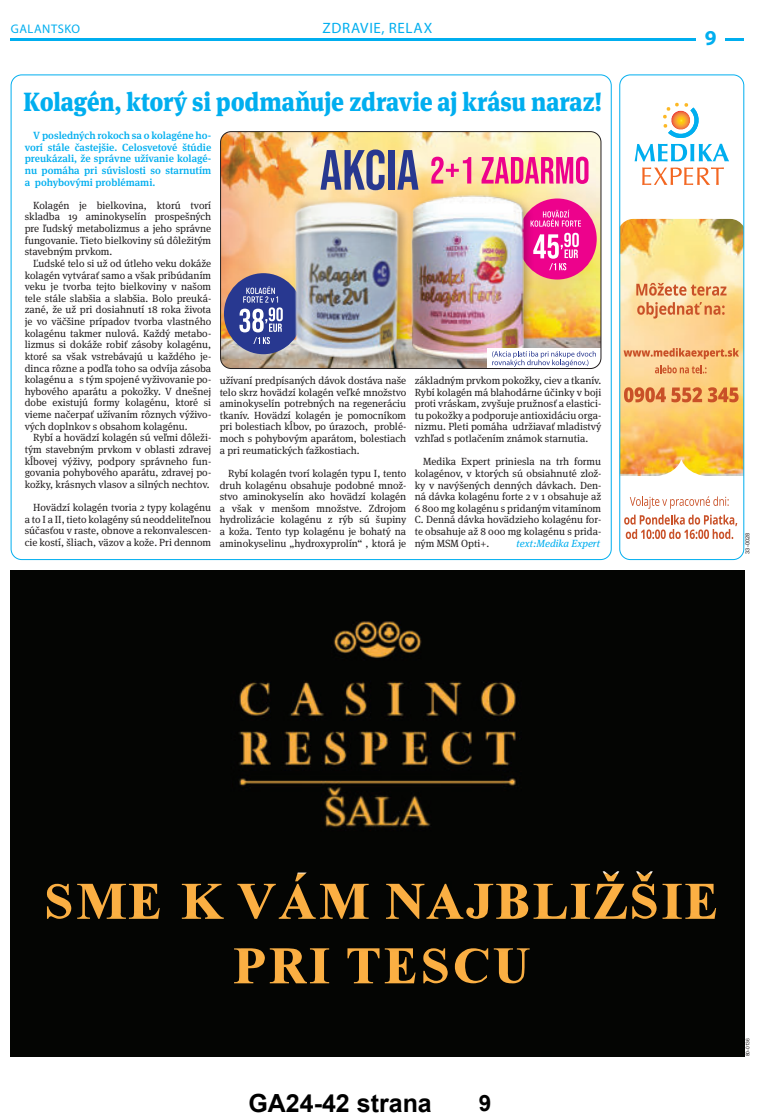
<style>
.page{position:relative;width:762px;height:1113px;background:#fff}
.page>*{position:absolute;margin:0;border:0;box-sizing:border-box;transform-origin:0 0}
.t1{font:900 26.25px "Meta Serif Pro";letter-spacing:-.005em;color:#00aeef;scale:.9 1}
.t2{font:700 25px "Arial";color:#000}
.t3{font:700 22.5px "Arial";color:#000}
.t4{font:700 21.25px "Myriad Pro";color:#00aeef}
.t5{font:15px "Myriad Pro";letter-spacing:.045em;color:#00aeef}
.t6{font:12.5px "Myriad Pro";letter-spacing:.04em;color:#00aeef}
.t7{font:10.38px/11.6px "Meta Serif Pro";color:#231f20;text-align:justify}
.t8{font:500 10.38px/11.6px "Meta Serif Pro";color:#00aeef;text-align:justify}
.t9{font:italic 10.38px "Meta Serif Pro";color:#00aeef}
.t10{font:5.62px "Arial";color:#231f20}
.t11{font:5px "Arial";color:#231f20}
</style>
<div class="page">
<hr style="left:11px;top:38px;width:733px;height:3px;background:#00aeef">
<div style="left:696px;top:29px;width:29px;height:18px;background:#fff"></div>
<img style="left:621px;top:219px;width:121px;height:257px">
<svg style="left:624px;top:496px;width:113px;height:43px"></svg>
<svg style="left:654px;top:459px;width:58px;height:17px"></svg>
<svg style="left:636px;top:283px;width:90px;height:13px"></svg>
<svg style="left:637px;top:302px;width:87px;height:16px"></svg>
<svg style="left:642px;top:167px;width:82px;height:18px"></svg>
<svg style="left:634px;top:103px;width:95px;height:58px"></svg>
<svg style="left:655px;top:365px;width:51px;height:8px"></svg>
<svg style="left:623px;top:348px;width:116px;height:11px"></svg>
<svg style="left:624px;top:387px;width:78px;height:15px"></svg>
<svg style="left:708px;top:387px;width:30px;height:15px"></svg>
<div style="left:619px;top:74px;width:125px;height:486px;border:1px solid #00aeef;border-radius:11px"></div>
<img style="left:222px;top:132px;width:379px;height:235px">
<div style="left:224px;top:273px;width:79px;height:81px;background:#283890;border-radius:50%"></div>
<div style="left:518px;top:198px;width:79px;height:81px;background:#ed028c;border-radius:50%"></div>
<img style="left:288px;top:195px;width:117px;height:172px">
<img style="left:282px;top:196px;width:123px;height:168px">
<img style="left:405px;top:188px;width:133px;height:179px">
<img style="left:404px;top:193px;width:125px;height:170px">
<svg style="left:239px;top:286px;width:44px;height:58px"></svg>
<svg style="left:530px;top:210px;width:51px;height:17px"></svg>
<svg style="left:533px;top:233px;width:46px;height:37px"></svg>
<svg style="left:320px;top:149px;width:64px;height:41px"></svg>
<div style="left:388px;top:150px;width:6px;height:40px;background:#283890"></div>
<svg style="left:397px;top:150px;width:21px;height:40px"></svg>
<svg style="left:431px;top:157px;width:40px;height:26px"></svg>
<svg style="left:481px;top:157px;width:107px;height:27px"></svg>
<div style="left:487px;top:349px;width:114px;height:19px;background:#fff"></div>
<svg style="left:492px;top:351px;width:104px;height:16px"></svg>
<div style="left:220px;top:131px;width:381px;height:238px;border:1px solid #231f20;border-radius:11px"></div>
<div style="left:11px;top:570px;width:733px;height:486px;background:#040503"></div>
<img style="left:47px;top:884px;width:229px;height:35px">
<img style="left:234px;top:948px;width:214px;height:35px">
<p class="t6" style="left:11px;top:22px;width:71px">GALANTSKO</p>
<h3 class="t5" style="left:323px;top:20px;width:111px">ZDRAVIE, RELAX</h3>
<h3 class="t4" style="left:705px;top:25px;width:13px">9</h3>
<h1 class="t1" style="left:24px;top:90px;width:644px">Kolagén, ktorý si podmaňuje zdravie aj krásu naraz!</h1>
<p class="t8" style="left:25px;top:130px;width:188px;text-indent:8px">V posledných rokoch sa o kolagéne ho&shy;vorí stále častejšie. Celosvetové štúdie preukázali, že správne užívanie kolagé&shy;nu pomáha pri súvislosti so starnutím a pohybovými problémami.</p>
<p class="t7" style="left:25px;top:199px;width:188px;text-indent:8px">Kolagén je bielkovina, ktorú tvorí skladba 19 aminokyselín prospešných pre ľudský metabolizmus a jeho správne fungovanie. Tieto bielkoviny sú dôležitým stavebným prvkom.</p>
<p class="t7" style="left:25px;top:257px;width:188px;text-indent:8px">Ľudské telo si už od útleho veku dokáže kolagén vytvárať samo a však pribúdaním veku je tvorba tejto bielkoviny v našom tele stále slabšia a slabšia. Bolo preuká&shy;zané, že už pri dosiahnutí 18 roka života je vo väčšine prípadov tvorba vlastného kolagénu takmer nulová. Každý metabo&shy;lizmus si dokáže robiť zásoby kolagénu, ktoré sa však vstrebávajú u každého je&shy;dinca rôzne a podľa toho sa odvíja zásoba kolagénu a s tým spojené vyživovanie po&shy;hybového aparátu a pokožky. V dnešnej dobe existujú formy kolagénu, ktoré si vieme načerpať užívaním rôznych výživo&shy;vých doplnkov s obsahom kolagénu.</p>
<p class="t7" style="left:25px;top:432px;width:188px;text-indent:8px">Rybí a hovädzí kolagén sú veľmi dôleži&shy;tým stavebným prvkom v oblasti zdravej kĺbovej výživy, podpory správneho fun&shy;govania pohybového aparátu, zdravej po&shy;kožky, krásnych vlasov a silných nechtov.</p>
<p class="t7" style="left:25px;top:502px;width:188px;text-indent:8px">Hovädzí kolagén tvoria 2 typy kolagénu a to I a II, tieto kolagény sú neoddeliteľnou súčasťou v raste, obnove a rekonvalescen&shy;cie kostí, šliach, väzov a kože. Pri dennom</p>
<p class="t7" style="left:415px;top:374px;width:188px">základným prvkom pokožky, ciev a tkanív.<br>Rybí kolagén má blahodárne účinky v boji proti vráskam, zvyšuje pružnosť a elastici&shy;tu pokožky a podporuje antioxidáciu orga&shy;nizmu. Pleti pomáha udržiavať mladistvý vzhľad s potlačením známok starnutia.</p>
<p class="t7" style="left:415px;top:456px;width:188px;text-indent:8px">Medika Expert priniesla na trh formu kolagénov, v ktorých sú obsiahnuté zlož&shy;ky v navýšených denných dávkach. Den&shy;ná dávka kolagénu forte 2 v 1 obsahuje až 6 800 mg kolagénu s pridaným vitamínom C. Denná dávka hovädzieho kolagénu for&shy;te obsahuje až 8 000 mg kolagénu s prida&shy;ným MSM Opti+.</p>
<p class="t7" style="left:220px;top:374px;width:188px">užívaní predpísaných dávok dostáva naše telo skrz hovädzí kolagén veľké množstvo aminokyselín potrebných na regeneráciu tkanív. Hovädzí kolagén je pomocníkom pri bolestiach kĺbov, po úrazoch, problé&shy;moch s pohybovým aparátom, bolestiach a pri reumatických ťažkostiach.</p>
<p class="t7" style="left:220px;top:467px;width:188px;text-indent:8px">Rybí kolagén tvorí kolagén typu I, tento druh kolagénu obsahuje podobné množ&shy;stvo aminokyselín ako hovädzí kolagén a však v menšom množstve. Zdrojom hydrolizácie kolagénu z rýb sú šupiny a koža. Tento typ kolagénu je bohatý na aminokyselinu „hydroxyprolín“ , ktorá je</p>
<p class="t9" style="left:516px;top:539px;width:85px">text:Medika Expert</p>
<p class="t10" style="left:744px;top:554px;width:23px;rotate:-90deg">33-0028</p>
<h2 class="t2" style="left:248px;top:1088px;width:185px">GA24-42 strana</h2>
<h3 class="t3" style="left:479px;top:1090px;width:14px">9</h3>
<p class="t11" style="left:745px;top:1056px;width:20px;rotate:-90deg">80-0136</p>
</div>
